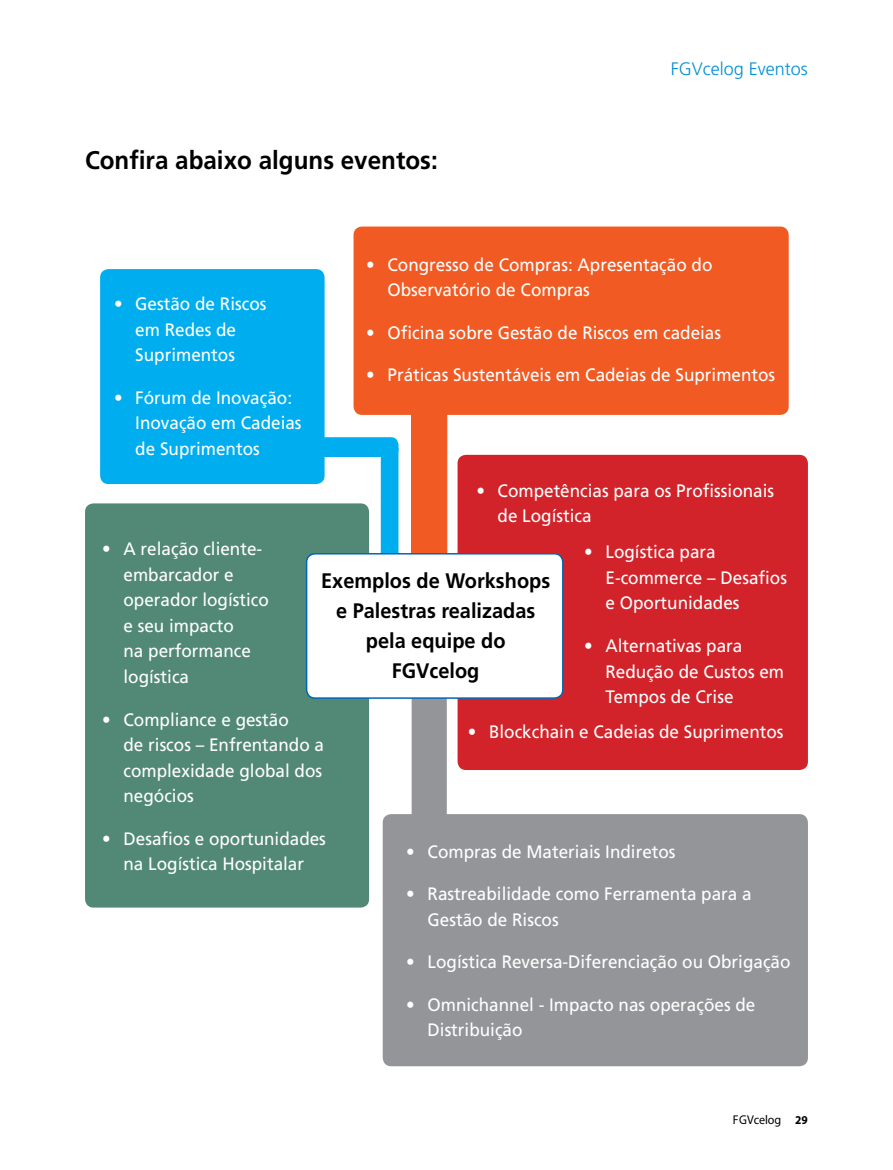
<style>
.page{position:relative;width:893px;height:1170px;background:#fff}
.page>*{position:absolute;margin:0;border:0;box-sizing:border-box;transform-origin:0 0}
.t1{font:700 25.5px "Frutiger LT Std";color:#000;scale:.95 1}
.t2{font:700 21px/30px "Frutiger LT Std";color:#000;text-align:center;scale:.95 1}
.t3{font:18px/25.5px "Frutiger LT Std";color:#fff;scale:.95 1}
.t4{font:300 18px "Frutiger LT Std";color:#008fd0}
.t5{font:12.75px "Myriad Pro";color:#000;scale:.95 1}
.s1{font-weight:700;font-size:12px}
</style>
<div class="page">
<div style="left:383px;top:814px;width:425px;height:252px;background:#939598;border-radius:9px"></div>
<div style="left:100px;top:269px;width:225px;height:215px;background:#00aeef;border-radius:9px"></div>
<div style="left:273px;top:437px;width:125px;height:20px;background:#00aeef;border-radius:8px"></div>
<div style="left:381px;top:443px;width:17px;height:124px;background:#00aeef;border-radius:6px"></div>
<div style="left:354px;top:226px;width:435px;height:189px;background:#f15a22;border-radius:9px"></div>
<div style="left:412px;top:669px;width:35px;height:168px;background:#939598;border-radius:9px"></div>
<div style="left:411px;top:392px;width:36px;height:169px;background:#f15a22;border-radius:9px"></div>
<div style="left:85px;top:503px;width:284px;height:404px;background:#528976;border-radius:9px"></div>
<div style="left:458px;top:455px;width:350px;height:315px;background:#d2232a;border-radius:9px"></div>
<div style="left:307px;top:553px;width:256px;height:145px;background:#fff;border-radius:9px"></div>
<div style="left:306px;top:553px;width:258px;height:145px;border:2px solid #0066b3;border-radius:9px"></div>
<h1 class="t1" style="left:85px;top:145px;width:373px">Confira abaixo alguns eventos:</h1>
<p class="t4" style="left:671px;top:59px;width:138px">FGVcelog Eventos</p>
<p class="t3" style="left:114px;top:291px;width:162px;text-align:center">• Gestão de Riscos em Redes de<br>Suprimentos</p>
<p class="t3" style="left:135px;top:385px;width:177px;text-indent:-21px">• Fórum de Inovação:<br>Inovação em Cadeias de Suprimentos</p>
<p class="t3" style="left:387px;top:252px;width:344px;text-indent:-21px">• Congresso de Compras: Apresentação do<br>Observatório de Compras</p>
<p class="t3" style="left:366px;top:320px;width:375px">• Oficina sobre Gestão de Riscos em cadeias</p>
<p class="t3" style="left:366px;top:362px;width:432px">• Práticas Sustentáveis em Cadeias de Suprimentos</p>
<p class="t3" style="left:498px;top:477px;width:293px;text-indent:-21px">• Competências para os Profissionais de Logística</p>
<p class="t3" style="left:124px;top:536px;width:155px;text-indent:-21px">• A relação cliente&shy;embarcador e operador logístico e seu impacto<br>na performance logística</p>
<p class="t3" style="left:124px;top:706px;width:213px;text-indent:-21px">• Compliance e gestão<br>de riscos – Enfrentando a complexidade global dos negócios</p>
<p class="t3" style="left:102px;top:825px;width:237px;text-align:center">• Desafios e oportunidades na Logística Hospitalar</p>
<p class="t3" style="left:605px;top:539px;width:193px;text-indent:-21px">• Logística para<br>E-commerce – Desafios e Oportunidades</p>
<p class="t3" style="left:605px;top:633px;width:190px;text-indent:-21px">• Alternativas para<br>Redução de Custos em<br>Tempos de Crise</p>
<p class="t3" style="left:468px;top:718px;width:334px">• Blockchain e Cadeias de Suprimentos</p>
<p class="t2" style="left:321px;top:566px;width:243px">Exemplos de Workshops e Palestras realizadas pela equipe do<br>FGVcelog</p>
<p class="t3" style="left:406px;top:838px;width:285px">• Compras de Materiais Indiretos</p>
<p class="t3" style="left:428px;top:881px;width:343px;text-indent:-21px">• Rastreabilidade como Ferramenta para a<br>Gestão de Riscos</p>
<p class="t3" style="left:406px;top:949px;width:406px">• Logística Reversa-Diferenciação ou Obrigação</p>
<p class="t3" style="left:428px;top:991px;width:347px;text-indent:-21px">• Omnichannel - Impacto nas operações de<br>Distribuição</p>
<p class="t5" style="left:733px;top:1111px;width:80px">FGVcelog <span class="s1">29</span></p>
</div>
